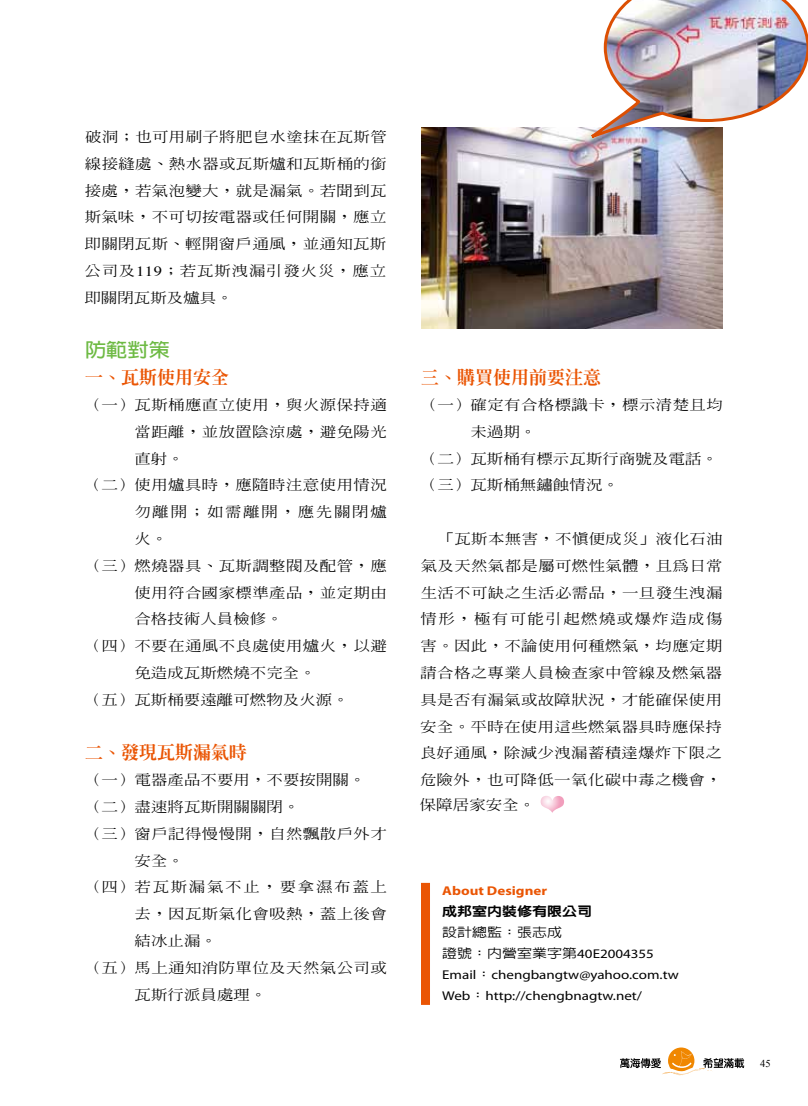
<style>
.page{position:relative;width:808px;height:1106px;background:#fff}
.page>*{position:absolute;margin:0;border:0;box-sizing:border-box;transform-origin:0 0}
.t1{font:700 19.2px "AR Hei B5";color:#6eba44;scale:1.11 1}
.t2{font:800 18px "AR Ming B5";color:#ea5504}
.t3{font:500 14.1px/26.8px "AR Ming B5";letter-spacing:.015em;color:#000;text-align:justify;scale:1.18 1}
.t4{font:500 14.1px "AR Ming B5";letter-spacing:.1em;color:#000;scale:1.18 1}
.t5{font:12.75px/21px "Myriad Pro";color:#000;scale:1.18 1}
.t6{font:700 12.75px "Myriad Pro";color:#ea5504;scale:1.18 1}
.t7{font:800 12.75px "AR Hei B5";color:#000;scale:1.18 1}
.t8{font:500 12.75px "AR Hei B5";color:#000;scale:1.18 1}
.t9{font:10.5px "Times New Roman";color:#000}
.s1{font-family:"Times";font-weight:400}
.s2{font-family:"AR Hei B5";font-weight:500}
</style>
<div class="page">
<img style="left:541px;top:796px;width:23px;height:17px">
<div style="left:421px;top:882px;width:9px;height:122px;background:#ea5504"></div>
<img style="left:421px;top:128px;width:302px;height:201px">
<img style="left:589px;top:0;width:219px;height:140px">
<svg style="left:620px;top:1047px;width:124px;height:29px"></svg>
<p class="t3" style="left:84px;top:123px;width:258px">破洞；也可用刷子將肥皂水塗抹在瓦斯管線接縫處、熱水器或瓦斯爐和瓦斯桶的銜接處，若氣泡變大，就是漏氣。若聞到瓦斯氣味，不可切按電器或任何開關，應立即關閉瓦斯、輕開窗戶通風，並通知瓦斯公司及<span class="s1">119</span>；若瓦斯洩漏引發火災，應立即關閉瓦斯及爐具。</p>
<h1 class="t1" style="left:85px;top:339px;width:78px">防範對策</h1>
<p class="t2" style="left:85px;top:368px;width:145px">一、瓦斯使用安全</p>
<p class="t3" style="left:85px;top:391px;width:257px">（一）瓦斯桶應直立使用，與火源保持適</p>
<p class="t3" style="left:135px;top:418px;width:215px">當距離，並放置陰涼處，避免陽光</p>
<p class="t3" style="left:134px;top:445px;width:43px">直射。</p>
<p class="t3" style="left:85px;top:471px;width:257px">（二）使用爐具時，應隨時注意使用情況</p>
<p class="t4" style="left:134px;top:505px;width:215px">勿離開；如需離開，應先關閉爐</p>
<p class="t3" style="left:135px;top:525px;width:29px">火。</p>
<p class="t3" style="left:85px;top:552px;width:257px">（三）燃燒器具、瓦斯調整閥及配管，應</p>
<p class="t3" style="left:134px;top:579px;width:215px">使用符合國家標準產品，並定期由</p>
<p class="t3" style="left:134px;top:605px;width:127px">合格技術人員檢修。</p>
<p class="t3" style="left:85px;top:632px;width:257px">（四）不要在通風不良處使用爐火，以避</p>
<p class="t3" style="left:134px;top:659px;width:155px">免造成瓦斯燃燒不完全。</p>
<p class="t3" style="left:85px;top:686px;width:225px">（五）瓦斯桶要遠離可燃物及火源。</p>
<p class="t2" style="left:85px;top:743px;width:163px">二、發現瓦斯漏氣時</p>
<p class="t3" style="left:85px;top:766px;width:239px">（一）電器產品不要用，不要按開關。</p>
<p class="t3" style="left:85px;top:793px;width:183px">（二）盡速將瓦斯開關關閉。</p>
<p class="t3" style="left:85px;top:820px;width:257px">（三）窗戶記得慢慢開，自然飄散戶外才</p>
<p class="t3" style="left:135px;top:846px;width:43px">安全。</p>
<p class="t4" style="left:85px;top:880px;width:257px">（四）若瓦斯漏氣不止，要拿濕布蓋上</p>
<p class="t3" style="left:135px;top:900px;width:215px">去，因瓦斯氣化會吸熱，蓋上後會</p>
<p class="t3" style="left:135px;top:927px;width:71px">結冰止漏。</p>
<p class="t3" style="left:85px;top:954px;width:257px">（五）馬上通知消防單位及天然氣公司或</p>
<p class="t3" style="left:134px;top:980px;width:113px">瓦斯行派員處理。</p>
<p class="t2" style="left:421px;top:368px;width:181px">三、購買使用前要注意</p>
<p class="t3" style="left:421px;top:391px;width:257px">（一）確定有合格標識卡，標示清楚且均</p>
<p class="t3" style="left:470px;top:418px;width:57px">未過期。</p>
<p class="t3" style="left:421px;top:445px;width:253px">（二）瓦斯桶有標示瓦斯行商號及電話。</p>
<p class="t3" style="left:421px;top:471px;width:169px">（三）瓦斯桶無鏽蝕情況。</p>
<p class="t3" style="left:420px;top:525px;width:258px;text-indent:18px">「瓦斯本無害，不慎便成災」液化石油氣及天然氣都是屬可燃性氣體，且為日常生活不可缺之生活必需品，一旦發生洩漏情形，極有可能引起燃燒或爆炸造成傷害。因此，不論使用何種燃氣，均應定期請合格之專業人員檢查家中管線及燃氣器具是否有漏氣或故障狀況，才能確保使用安全。平時在使用這些燃氣器具時應保持良好通風，除減少洩漏蓄積達爆炸下限之危險外，也可降低一氧化碳中毒之機會，</p>
<p class="t3" style="left:420px;top:791px;width:99px">保障居家安全。</p>
<p class="t6" style="left:442px;top:882px;width:90px">About Designer</p>
<p class="t7" style="left:442px;top:905px;width:129px">成邦室內裝修有限公司</p>
<p class="t8" style="left:442px;top:926px;width:103px">設計總監：張志成</p>
<p class="t5" style="left:442px;top:943px;width:202px"><span class="s2">證號：內營室業字第</span>40E2004355<br>Email<span class="s2">：</span>chengbangtw@yahoo.com.tw<br>Web<span class="s2">：</span>http://chengbnagtw.net/</p>
<p class="t9" style="left:760px;top:1056px;width:12px">45</p>
</div>
